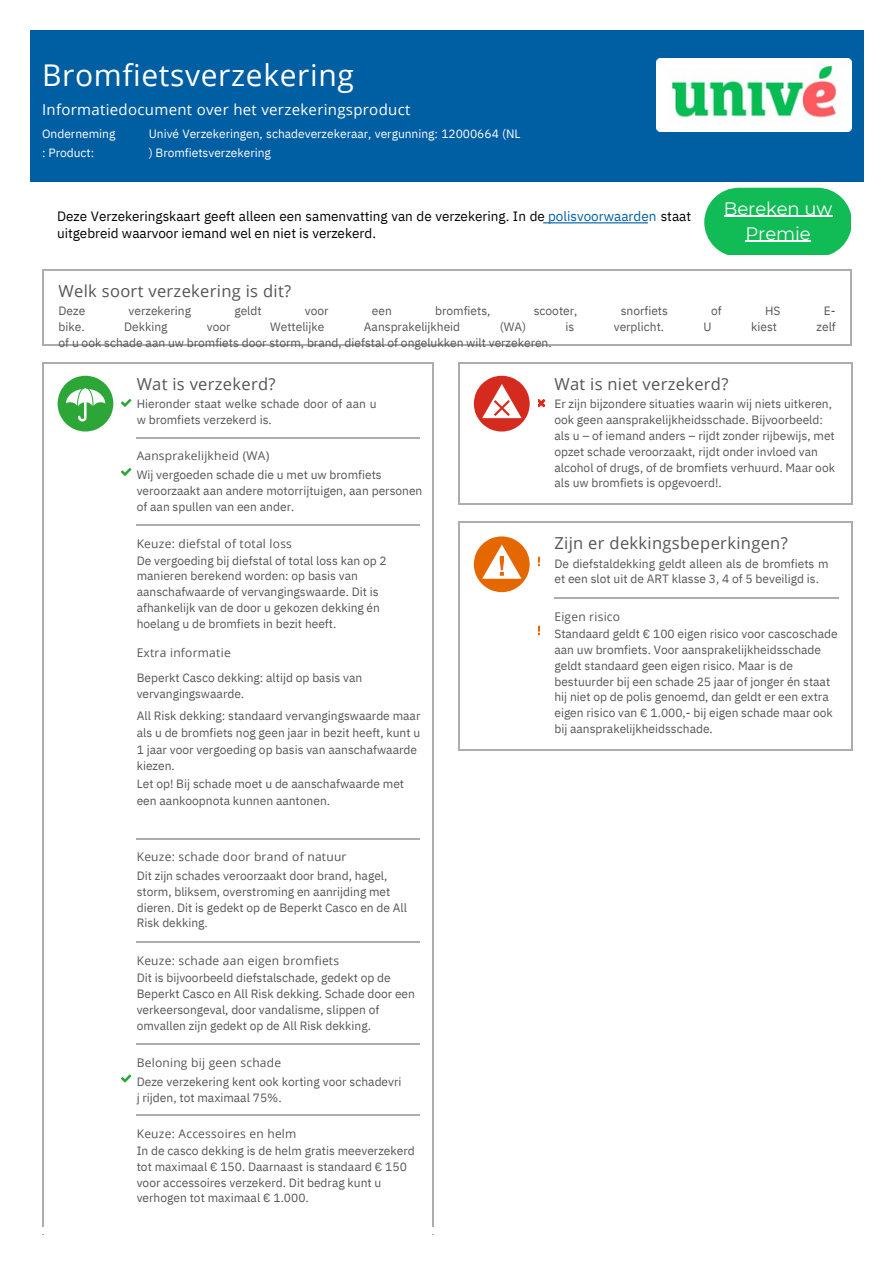
<style>
.page{position:relative;width:894px;height:1264px;background:#fff}
.page>*{position:absolute;margin:0;border:0;box-sizing:border-box;transform-origin:0 0}
.t1{font:30px "Open Sans";letter-spacing:.02em;color:#fff}
.t2{font:18px/24.8px "Montserrat";letter-spacing:-.005em;color:#fff;text-align:center}
.t3{font:16.5px "Open Sans";letter-spacing:.02em;color:#555}
.t4{font:15px "Open Sans";letter-spacing:.02em;color:#fff}
.t5{font:13.5px/17px "IBM Plex Sans";color:#000}
.t6{font:12px/15.8px "IBM Plex Sans";color:#555}
.t7{font:12px "Open Sans";letter-spacing:.02em;color:#555}
.t8{font:12px/19.2px "IBM Plex Sans";color:#fff}
.s1{color:#005ea3}
</style>
<div class="page">
<div style="left:30px;top:30px;width:833px;height:152px;background:#005ea3"></div>
<hr style="left:42px;top:269px;width:809px;height:1px;background:#adadad">
<hr style="left:42px;top:344px;width:809px;height:1px;background:#adadad">
<hr style="left:42px;top:269px;width:2px;height:76px;background:#adadad">
<hr style="left:849px;top:269px;width:2px;height:76px;background:#adadad">
<img style="left:656px;top:59px;width:195px;height:73px">
<hr style="left:42px;top:362px;width:391px;height:1px;background:#adadad">
<hr style="left:42px;top:362px;width:2px;height:872px;background:#adadad">
<hr style="left:432px;top:362px;width:1px;height:872px;background:#adadad">
<svg style="left:58px;top:376px;width:55px;height:55px"></svg>
<svg style="left:121px;top:399px;width:10px;height:8px"></svg>
<hr style="left:137px;top:437px;width:283px;height:1px;background:#adadad">
<svg style="left:121px;top:468px;width:10px;height:8px"></svg>
<hr style="left:137px;top:524px;width:283px;height:1px;background:#adadad">
<hr style="left:137px;top:837px;width:283px;height:2px;background:#adadad">
<hr style="left:137px;top:941px;width:283px;height:2px;background:#adadad">
<hr style="left:137px;top:1043px;width:283px;height:2px;background:#adadad">
<svg style="left:121px;top:1074px;width:10px;height:8px"></svg>
<hr style="left:137px;top:1114px;width:283px;height:1px;background:#adadad">
<hr style="left:543px;top:222px;width:104px;height:1px;background:#005ea3">
<hr style="left:458px;top:362px;width:394px;height:1px;background:#adadad">
<hr style="left:458px;top:503px;width:394px;height:1px;background:#adadad">
<hr style="left:458px;top:362px;width:1px;height:142px;background:#adadad">
<hr style="left:850px;top:362px;width:2px;height:142px;background:#adadad">
<svg style="left:473px;top:376px;width:56px;height:55px"></svg>
<svg style="left:538px;top:399px;width:7px;height:8px"></svg>
<hr style="left:458px;top:521px;width:394px;height:1px;background:#adadad">
<hr style="left:458px;top:749px;width:394px;height:1px;background:#adadad">
<hr style="left:458px;top:521px;width:1px;height:229px;background:#adadad">
<hr style="left:850px;top:521px;width:2px;height:229px;background:#adadad">
<svg style="left:473px;top:536px;width:56px;height:56px"></svg>
<svg style="left:538px;top:556px;width:2px;height:10px"></svg>
<hr style="left:554px;top:597px;width:284px;height:2px;background:#adadad">
<svg style="left:538px;top:625px;width:2px;height:10px"></svg>
<svg style="left:704px;top:188px;width:146px;height:67px;background:#2ac268"></svg>
<hr style="left:723px;top:216px;width:108px;height:1px;background:#fff">
<hr style="left:745px;top:241px;width:65px;height:1px;background:#fff">
<h1 class="t1" style="left:42px;top:54px;width:313px">Bromfietsverzekering</h1>
<p class="t4" style="left:42px;top:99px;width:370px">Informatiedocument over het verzekeringsproduct</p>
<p class="t8" style="left:42px;top:124px;width:75px">Onderneming : Product:</p>
<p class="t8" style="left:149px;top:124px;width:373px">Univé Verzekeringen, schadeverzekeraar, vergunning: 12000664 (NL ) Bromfietsverzekering</p>
<p class="t5" style="left:57px;top:208px;width:635px">Deze Verzekeringskaart geeft alleen een samenvatting van de verzekering. In de <span class="s1">polisvoorwaarden</span> staat uitgebreid waarvoor iemand wel en niet is verzekerd.</p>
<h3 class="t3" style="left:59px;top:279px;width:234px">Welk soort verzekering is dit?</h3>
<h2 class="t2" style="left:723px;top:196px;width:110px">Bereken uw<br>Premie</h2>
<p class="t6" style="left:59px;top:303px;width:28px">Deze</p>
<p class="t6" style="left:129px;top:303px;width:64px">verzekering</p>
<p class="t6" style="left:234px;top:303px;width:29px">geldt</p>
<p class="t6" style="left:305px;top:303px;width:25px">voor</p>
<p class="t6" style="left:372px;top:303px;width:21px">een</p>
<p class="t6" style="left:435px;top:303px;width:57px">bromfiets,</p>
<p class="t6" style="left:533px;top:303px;width:45px">scooter,</p>
<p class="t6" style="left:620px;top:303px;width:49px">snorfiets</p>
<p class="t6" style="left:711px;top:303px;width:12px">of</p>
<p class="t6" style="left:764px;top:303px;width:17px">HS</p>
<p class="t6" style="left:823px;top:303px;width:13px">E-</p>
<p class="t6" style="left:59px;top:319px;width:28px">bike.</p>
<p class="t6" style="left:124px;top:319px;width:45px">Dekking</p>
<p class="t6" style="left:207px;top:319px;width:25px">voor</p>
<p class="t6" style="left:270px;top:319px;width:56px">Wettelijke</p>
<p class="t6" style="left:364px;top:319px;width:98px">Aansprakelijkheid</p>
<p class="t6" style="left:499px;top:319px;width:28px">(WA)</p>
<p class="t6" style="left:565px;top:319px;width:10px">is</p>
<p class="t6" style="left:613px;top:319px;width:52px">verplicht.</p>
<p class="t6" style="left:703px;top:319px;width:10px">U</p>
<p class="t6" style="left:751px;top:319px;width:27px">kiest</p>
<p class="t6" style="left:816px;top:319px;width:21px">zelf</p>
<p class="t6" style="left:59px;top:334px;width:494px">of u ook schade aan uw bromfiets door storm, brand, diefstal of ongelukken wilt verzekeren.</p>
<h3 class="t3" style="left:137px;top:372px;width:140px">Wat is verzekerd?</h3>
<p class="t6" style="left:137px;top:396px;width:241px">Hieronder staat welke schade door of aan u w bromfiets verzekerd is.</p>
<p class="t7" style="left:137px;top:447px;width:134px">Aansprakelijkheid (WA)</p>
<p class="t6" style="left:137px;top:466px;width:287px">Wij vergoeden schade die u met uw bromfiets veroorzaakt aan andere motorrijtuigen, aan personen of aan spullen van een ander.</p>
<p class="t7" style="left:137px;top:534px;width:157px">Keuze: diefstal of total loss</p>
<p class="t6" style="left:137px;top:552px;width:251px">De vergoeding bij diefstal of total loss kan op 2 manieren berekend worden: op basis van aanschafwaarde of vervangingswaarde. Dit is afhankelijk van de door u gekozen dekking én hoelang u de bromfiets in bezit heeft.</p>
<p class="t7" style="left:137px;top:644px;width:95px">Extra informatie</p>
<p class="t6" style="left:137px;top:669px;width:227px">Beperkt Casco dekking: altijd op basis van vervangingswaarde.</p>
<p class="t6" style="left:137px;top:707px;width:285px;line-height:17px;text-align:justify">All Risk dekking: standaard vervangingswaarde maar als u de bromfiets nog geen jaar in bezit heeft, kunt u 1 jaar voor vergoeding op basis van aanschafwaarde</p>
<p class="t6" style="left:137px;top:756px;width:269px;line-height:18px">kiezen.<br>Let op! Bij schade moet u de aanschafwaarde met</p>
<p class="t6" style="left:137px;top:792px;width:195px">een aankoopnota kunnen aantonen.</p>
<p class="t7" style="left:137px;top:848px;width:211px">Keuze: schade door brand of natuur</p>
<p class="t6" style="left:137px;top:867px;width:272px">Dit zijn schades veroorzaakt door brand, hagel, storm, bliksem, overstroming en aanrijding met dieren. Dit is gedekt op de Beperkt Casco en de All Risk dekking.</p>
<p class="t7" style="left:137px;top:952px;width:204px">Keuze: schade aan eigen bromfiets</p>
<p class="t6" style="left:137px;top:969px;width:280px">Dit is bijvoorbeeld diefstalschade, gedekt op de Beperkt Casco en All Risk dekking. Schade door een verkeersongeval, door vandalisme, slippen of omvallen zijn gedekt op de All Risk dekking.</p>
<p class="t7" style="left:137px;top:1054px;width:146px">Beloning bij geen schade</p>
<p class="t6" style="left:137px;top:1073px;width:266px">Deze verzekering kent ook korting voor schadevri j rijden, tot maximaal 75%.</p>
<p class="t7" style="left:137px;top:1124px;width:161px">Keuze: Accessoires en helm</p>
<p class="t6" style="left:137px;top:1142px;width:279px">In de casco dekking is de helm gratis meeverzekerd tot maximaal € 150. Daarnaast is standaard € 150 voor accessoires verzekerd. Dit bedrag kunt u verhogen tot maximaal € 1.000.</p>
<h3 class="t3" style="left:554px;top:372px;width:175px">Wat is niet verzekerd?</h3>
<p class="t6" style="left:554px;top:396px;width:282px">Er zijn bijzondere situaties waarin wij niets uitkeren, ook geen aansprakelijkheidsschade. Bijvoorbeeld: als u – of iemand anders – rijdt zonder rijbewijs, met opzet schade veroorzaakt, rijdt onder invloed van alcohol of drugs, of de bromfiets verhuurd. Maar ook als uw bromfiets is opgevoerd!.</p>
<h3 class="t3" style="left:554px;top:531px;width:235px">Zijn er dekkingsbeperkingen?</h3>
<p class="t6" style="left:554px;top:555px;width:275px">De diefstaldekking geldt alleen als de bromfiets m et een slot uit de ART klasse 3, 4 of 5 beveiligd is.</p>
<p class="t7" style="left:554px;top:608px;width:67px">Eigen risico</p>
<p class="t6" style="left:554px;top:626px;width:284px">Standaard geldt € 100 eigen risico voor cascoschade aan uw bromfiets. Voor aansprakelijkheidsschade geldt standaard geen eigen risico. Maar is de bestuurder bij een schade 25 jaar of jonger én staat hij niet op de polis genoemd, dan geldt er een extra eigen risico van € 1.000,- bij eigen schade maar ook bij aansprakelijkheidsschade.</p>
</div>
